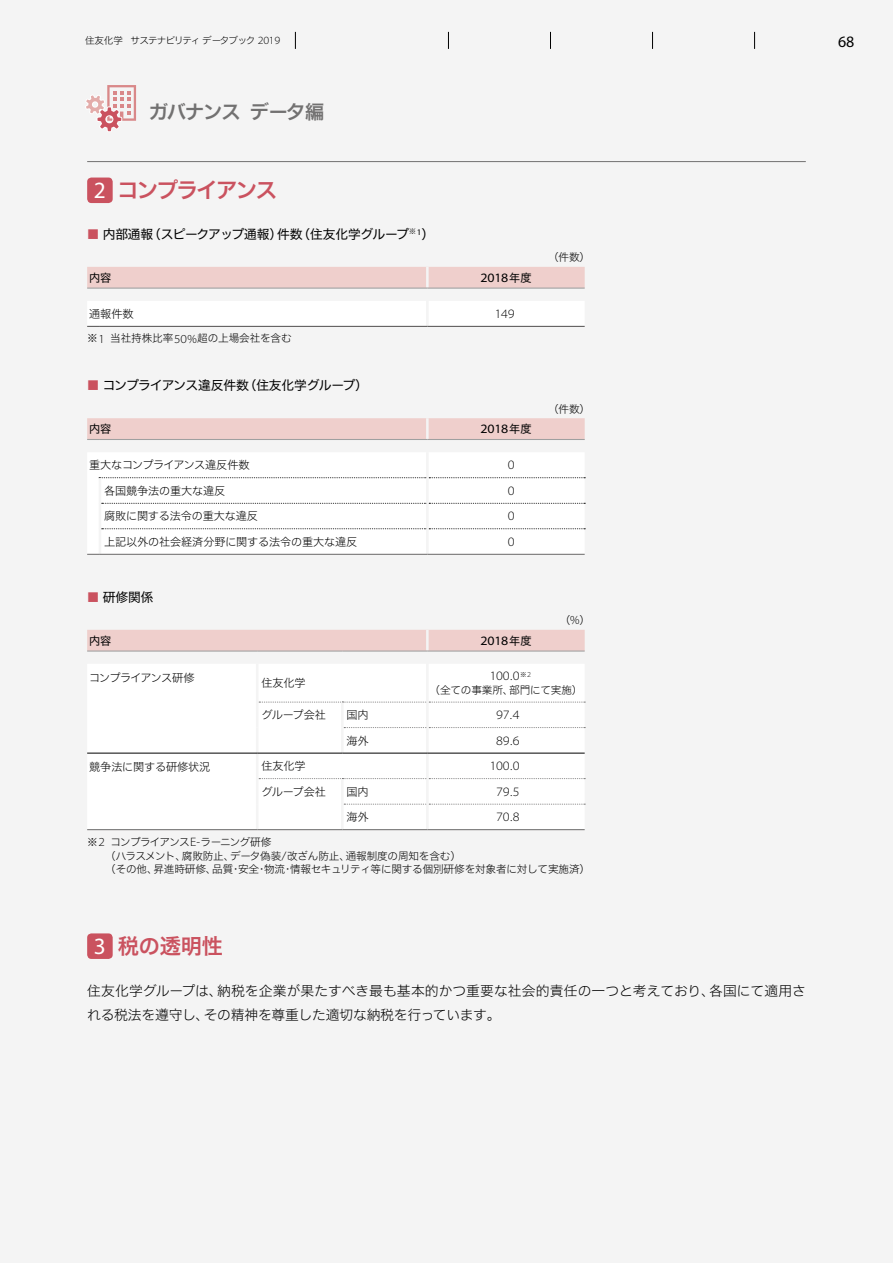
<style>
.page{position:relative;width:893px;height:1263px;background:#f4f4f4}
.page>*{position:absolute;margin:0;border:0;box-sizing:border-box;transform-origin:0 0}
.大見出し{font:23.4px "Myriad Pro";color:#fff}
.データ編大見出し_20pt{font:21.3px "Hira Kak ADK Std W6";letter-spacing:-.07em;color:#ca525f}
.データ編大見出し_20pt-2{font:21.3px "Hira Kaku Std N W6";color:#ca525f}
.大タイトル{font:19.2px "Hira Kak ADK Std W6";letter-spacing:-.05em;color:#727171}
.t1{font:15.9px "Myriad Pro";color:#000}
.本文{font:13.8px/24.5px "Hira Kaku Std N W2";letter-spacing:.01em;color:#000}
.表組_L{font:300 semi-expanded 12.9px "Myriad Pro";letter-spacing:-.01em;color:#000}
.表組_R{font:semi-expanded 12.9px "Myriad Pro";letter-spacing:-.02em;color:#000}
.チャートタイトル{font:12.75px "Hira Kaku Std N W4";letter-spacing:-.01em;color:#000}
.チャートタイトル-2{font:12.75px "Hira Kak ADK Std W4";letter-spacing:-.07em;color:#000}
.表組_L-2{font:11.1px "Hira Kaku Std N W2";letter-spacing:-.01em;color:#000}
.表組_L-3{font:11.1px "Hira Kak ADK Std W2";letter-spacing:-.075em;color:#000}
.表組_R-2{font:11.1px "Hira Kaku Std N W4";color:#000}
.注記{font:10.65px/13.8px "Hira Kaku Std N W2";letter-spacing:-.01em;color:#000}
.t2{font:9.6px "Hira Kak ADK Std W2";letter-spacing:-.095em;color:#000}
.s1{font-family:"Hira Kaku Std N W2"}
.s2{font-family:"Myriad Pro";font-weight:300;font-stretch:semi-expanded;font-size:10.95px}
.s3{font-family:"Hira Kaku Std N W6"}
.s4{color:#ca525f}
.s5{font-family:"Hira Kak ADK Std W4"}
.s6{font-family:"Hira Kaku Std N W4";font-stretch:normal;font-size:11.1px}
.s7{font-family:"Myriad Pro";font-weight:300;font-stretch:semi-expanded;font-size:12.15px}
.s8{font-family:"Hira Kak ADK Std W2"}
.s9{font-family:"Hira Kaku Std N W4";color:#ca525f}
.s10{font-family:"Hira Kaku Std N W4"}
.s11{font-family:"Hira Kak ADK Std W6"}
</style>
<div class="page">
<svg style="left:295px;top:32px;width:1px;height:17px"></svg>
<svg style="left:448px;top:32px;width:1px;height:17px"></svg>
<svg style="left:754px;top:32px;width:1px;height:17px"></svg>
<hr style="left:87px;top:161px;width:719px;height:1px;background:#727171">
<svg style="left:652px;top:32px;width:1px;height:17px"></svg>
<svg style="left:550px;top:32px;width:1px;height:17px"></svg>
<svg style="left:86px;top:85px;width:50px;height:47px"></svg>
<div style="left:87px;top:178px;width:26px;height:25px;background:#ca525f;border-radius:4px"></div>
<div style="left:87px;top:933px;width:26px;height:26px;background:#ca525f;border-radius:4px"></div>
<svg style="left:87px;top:267px;width:498px;height:60px"></svg>
<hr style="left:100px;top:326px;width:327px;height:1px;background:#595757">
<hr style="left:427px;top:326px;width:158px;height:1px;background:#595757">
<div style="left:87px;top:453px;width:498px;height:101px;background:#fff"></div>
<svg style="left:99px;top:477px;width:486px;height:1px"></svg>
<svg style="left:102px;top:503px;width:483px;height:1px"></svg>
<svg style="left:102px;top:528px;width:483px;height:1px"></svg>
<div style="left:87px;top:418px;width:498px;height:22px;background:#efcfcc"></div>
<hr style="left:100px;top:439px;width:327px;height:1px;background:#9fa0a0">
<hr style="left:427px;top:439px;width:158px;height:1px;background:#9fa0a0">
<hr style="left:99px;top:478px;width:2px;height:25px;background:#f4f4f4">
<hr style="left:99px;top:503px;width:2px;height:26px;background:#f4f4f4">
<hr style="left:99px;top:529px;width:2px;height:25px;background:#f4f4f4">
<hr style="left:426px;top:452px;width:3px;height:26px;background:#f4f4f4">
<hr style="left:426px;top:478px;width:3px;height:25px;background:#f4f4f4">
<hr style="left:426px;top:503px;width:3px;height:26px;background:#f4f4f4">
<hr style="left:426px;top:529px;width:3px;height:25px;background:#f4f4f4">
<svg style="left:87px;top:554px;width:13px;height:1px"></svg>
<hr style="left:100px;top:554px;width:327px;height:1px;background:#727171">
<hr style="left:427px;top:554px;width:158px;height:1px;background:#727171">
<div style="left:87px;top:664px;width:498px;height:165px;background:#fff"></div>
<svg style="left:344px;top:727px;width:241px;height:1px"></svg>
<svg style="left:344px;top:804px;width:241px;height:1px"></svg>
<svg style="left:259px;top:702px;width:326px;height:1px"></svg>
<svg style="left:259px;top:778px;width:326px;height:1px"></svg>
<hr style="left:256px;top:664px;width:3px;height:38px;background:#f4f4f4">
<hr style="left:426px;top:664px;width:3px;height:38px;background:#f4f4f4">
<hr style="left:256px;top:702px;width:3px;height:26px;background:#f4f4f4">
<hr style="left:341px;top:702px;width:3px;height:26px;background:#f4f4f4">
<hr style="left:426px;top:702px;width:3px;height:26px;background:#f4f4f4">
<hr style="left:256px;top:728px;width:3px;height:25px;background:#f4f4f4">
<hr style="left:341px;top:728px;width:3px;height:25px;background:#f4f4f4">
<hr style="left:426px;top:728px;width:3px;height:25px;background:#f4f4f4">
<hr style="left:256px;top:753px;width:3px;height:26px;background:#f4f4f4">
<hr style="left:426px;top:753px;width:3px;height:26px;background:#f4f4f4">
<hr style="left:256px;top:779px;width:3px;height:25px;background:#f4f4f4">
<hr style="left:341px;top:779px;width:3px;height:25px;background:#f4f4f4">
<hr style="left:426px;top:779px;width:3px;height:25px;background:#f4f4f4">
<hr style="left:256px;top:804px;width:3px;height:25px;background:#f4f4f4">
<hr style="left:341px;top:804px;width:3px;height:25px;background:#f4f4f4">
<hr style="left:426px;top:804px;width:3px;height:25px;background:#f4f4f4">
<hr style="left:87px;top:753px;width:170px;height:1px;background:#000">
<hr style="left:257px;top:753px;width:85px;height:1px;background:#000">
<hr style="left:342px;top:753px;width:85px;height:1px;background:#000">
<hr style="left:427px;top:753px;width:158px;height:1px;background:#000">
<div style="left:87px;top:630px;width:498px;height:20px;background:#efcfcc"></div>
<hr style="left:87px;top:650px;width:170px;height:2px;background:#9fa0a0">
<hr style="left:257px;top:650px;width:85px;height:2px;background:#9fa0a0">
<hr style="left:342px;top:650px;width:85px;height:2px;background:#9fa0a0">
<hr style="left:427px;top:650px;width:158px;height:2px;background:#9fa0a0">
<hr style="left:87px;top:829px;width:170px;height:1px;background:#727171">
<hr style="left:257px;top:829px;width:85px;height:1px;background:#727171">
<hr style="left:342px;top:829px;width:85px;height:1px;background:#727171">
<hr style="left:427px;top:829px;width:158px;height:1px;background:#727171">
<p class="t2" style="left:85px;top:35px;width:197px"><span class="s1">住友化学</span> サステナビリティデータブック <span class="s2">2019</span></p>
<h3 class="t1" style="left:838px;top:31px;width:18px">68</h3>
<p class="大タイトル" style="left:149px;top:99px;width:177px">ガバナンス データ<span class="s3">編</span></p>
<p class="大見出し" style="left:94px;top:176px;width:13px">2</p>
<p class="データ編大見出し_20pt" style="left:117px;top:177px;width:161px">コンプライアンス</p>
<p class="チャートタイトル" style="left:87px;top:224px;width:349px"><span class="s4">■</span> 内部通報（<span class="s5">スピークアップ</span>通報）件数（住友化学<span class="s5">グループ</span><sup>※</sup><sup>1</sup>）</p>
<p class="表組_R-2" style="left:89px;top:269px;width:24px">内容</p>
<p class="表組_R" style="left:481px;top:269px;width:52px">2018<span class="s6">年度</span></p>
<p class="表組_L-2" style="left:89px;top:305px;width:46px">通報件数</p>
<p class="表組_L" style="left:495px;top:306px;width:21px">149</p>
<p class="注記" style="left:87px;top:331px;width:206px">※<span class="s7">1</span> 当社持株比率<span class="s7">50%</span>超<span class="s8">の</span>上場会社<span class="s8">を</span>含<span class="s8">む</span></p>
<p class="チャートタイトル-2" style="left:87px;top:377px;width:282px"><span class="s9">■</span> コンプライアンス<span class="s10">違反件数（住友化学</span>グループ<span class="s10">）</span></p>
<p class="表組_R-2" style="left:89px;top:420px;width:24px">内容</p>
<p class="表組_R" style="left:481px;top:421px;width:52px">2018<span class="s6">年度</span></p>
<p class="表組_L-3" style="left:89px;top:458px;width:162px"><span class="s1">重大</span>なコンプライアンス<span class="s1">違反件数</span></p>
<p class="表組_L" style="left:508px;top:457px;width:8px">0</p>
<p class="表組_L-2" style="left:104px;top:482px;width:123px">各国競争法<span class="s8">の</span>重大<span class="s8">な</span>違反</p>
<p class="表組_L" style="left:508px;top:483px;width:8px">0</p>
<p class="表組_L-2" style="left:104px;top:508px;width:155px">腐敗<span class="s8">に</span>関<span class="s8">する</span>法令<span class="s8">の</span>重大<span class="s8">な</span>違反</p>
<p class="表組_L" style="left:508px;top:508px;width:8px">0</p>
<p class="表組_L-2" style="left:104px;top:533px;width:255px">上記以外<span class="s8">の</span>社会経済分野<span class="s8">に</span>関<span class="s8">する</span>法令<span class="s8">の</span>重大<span class="s8">な</span>違反</p>
<p class="表組_L" style="left:508px;top:534px;width:8px">0</p>
<p class="チャートタイトル" style="left:87px;top:587px;width:68px"><span class="s4">■</span> 研修関係</p>
<p class="注記" style="left:548px;top:250px;width:44px">（件数）</p>
<p class="注記" style="left:548px;top:401px;width:44px">（件数）</p>
<p class="注記" style="left:560px;top:613px;width:32px">（<span class="s7">%</span>）</p>
<p class="表組_R-2" style="left:89px;top:632px;width:24px">内容</p>
<p class="表組_R" style="left:481px;top:632px;width:52px">2018<span class="s6">年度</span></p>
<p class="表組_L-3" style="left:89px;top:671px;width:107px">コンプライアンス<span class="s1">研修</span></p>
<p class="表組_L-2" style="left:261px;top:675px;width:46px">住友化学</p>
<p class="表組_L" style="left:490px;top:668px;width:43px">100.0<sup>※</sup><sup>2</sup></p>
<p class="注記" style="left:430px;top:683px;width:154px">（全<span class="s8">ての</span>事業所、部門<span class="s8">にて</span>実施）</p>
<p class="表組_L-3" style="left:261px;top:708px;width:66px">グループ<span class="s1">会社</span></p>
<p class="表組_L-2" style="left:346px;top:706px;width:24px">国内</p>
<p class="表組_L" style="left:496px;top:707px;width:25px">97.4</p>
<p class="表組_L-2" style="left:346px;top:732px;width:24px">海外</p>
<p class="表組_L" style="left:496px;top:732px;width:25px">89.6</p>
<p class="表組_L-2" style="left:89px;top:759px;width:123px">競争法<span class="s8">に</span>関<span class="s8">する</span>研修状況</p>
<p class="表組_L-2" style="left:261px;top:758px;width:46px">住友化学</p>
<p class="表組_L" style="left:490px;top:758px;width:31px">100.0</p>
<p class="表組_L-3" style="left:261px;top:785px;width:66px">グループ<span class="s1">会社</span></p>
<p class="表組_L-2" style="left:346px;top:783px;width:24px">国内</p>
<p class="表組_L" style="left:496px;top:784px;width:25px">79.5</p>
<p class="表組_L-2" style="left:346px;top:809px;width:24px">海外</p>
<p class="表組_L" style="left:496px;top:809px;width:25px">70.8</p>
<p class="注記" style="left:105px;top:834px;width:487px;text-indent:-18px">※<span class="s7">2</span> <span class="s8">コンプライアンス</span><span class="s7">E-</span><span class="s8">ラーニング</span>研修<br>（<span class="s8">ハラスメント</span>、腐敗防止、<span class="s8">データ</span>偽装<span class="s7">/</span>改<span class="s8">ざん</span>防止、通報制度<span class="s8">の</span>周知<span class="s8">を</span>含<span class="s8">む</span>）<br>（<span class="s8">その</span>他、昇進時研修、品質・安全・物流・情報<span class="s8">セキュリティ</span>等<span class="s8">に</span>関<span class="s8">する</span>個別研修<span class="s8">を</span>対象者<span class="s8">に</span>対<span class="s8">して</span>実施済）</p>
<p class="大見出し" style="left:94px;top:932px;width:13px">3</p>
<p class="データ編大見出し_20pt-2" style="left:118px;top:930px;width:107px">税<span class="s11">の</span>透明性</p>
<p class="本文" style="left:87px;top:978px;width:720px">住友化学<span class="s8">グループは</span>、納税<span class="s8">を</span>企業<span class="s8">が</span>果<span class="s8">たすべき</span>最<span class="s8">も</span>基本的<span class="s8">かつ</span>重要<span class="s8">な</span>社会的責任<span class="s8">の</span>一<span class="s8">つと</span>考<span class="s8">えており</span>、各国<span class="s8">にて</span>適用<span class="s8">される</span>税法<span class="s8">を</span>遵守<span class="s8">し</span>、<span class="s8">その</span>精神<span class="s8">を</span>尊重<span class="s8">した</span>適切<span class="s8">な</span>納税<span class="s8">を</span>行<span class="s8">っています</span>。</p>
</div>
